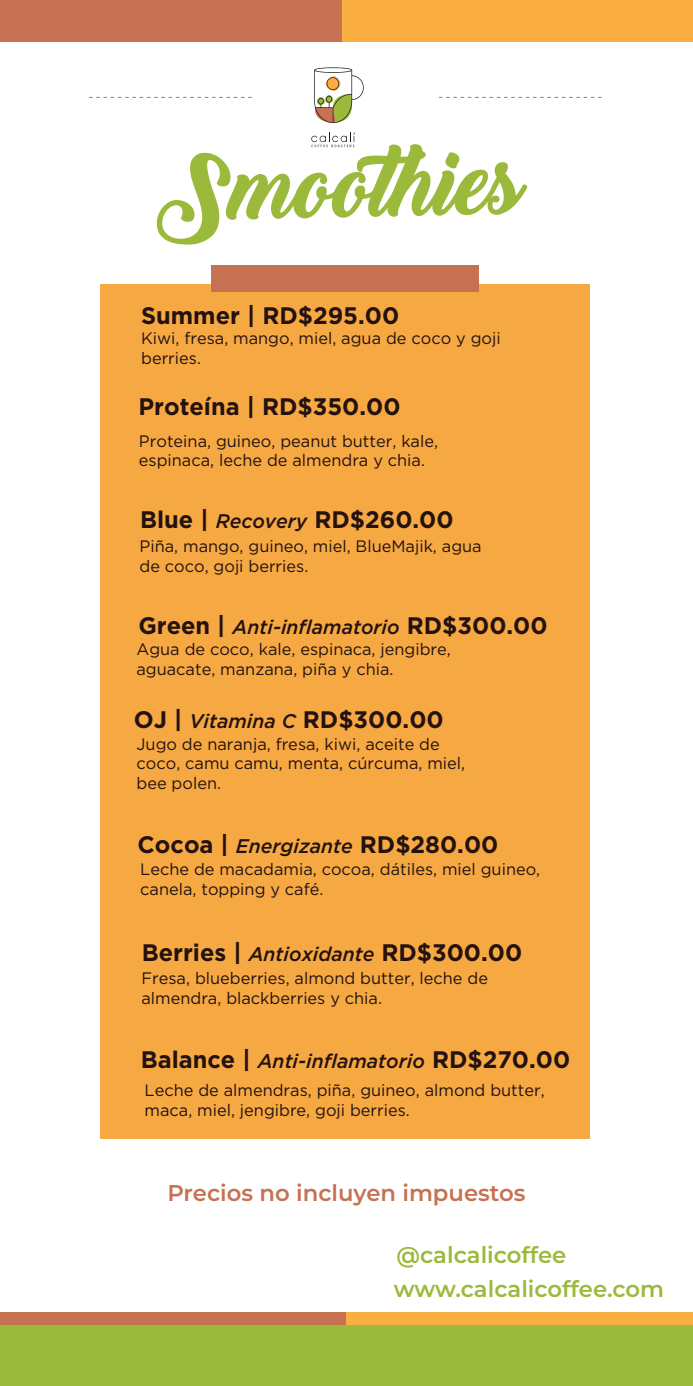
<style>
.page{position:relative;width:693px;height:1386px;background:#fff}
.page>*{position:absolute;margin:0;border:0;box-sizing:border-box;transform-origin:0 0}
.t1{font:90.48px "Backto Black Bold Demo";color:#9bb93b}
.t2{font:700 23.8px "Gotham Pro";color:#23120f}
.t3{font:600 22.75px/33.9px "Montserrat";color:#9db93b}
.t4{font:600 22.75px "Montserrat";color:#c67252}
.t5{font:italic 500 19.78px "Gotham Pro";color:#23120f}
.t6{font:16.62px/19.9px "Gotham Pro";color:#23120f}
.s1{font-weight:500;font-style:italic;font-size:19.78px}
.s2{font-weight:700;font-style:normal;font-size:23.8px}
</style>
<div class="page">
<div style="left:0;top:1312px;width:347px;height:13px;background:#c77252"></div>
<div style="left:347px;top:1312px;width:346px;height:13px;background:#fbae42"></div>
<div style="left:0;top:1326px;width:693px;height:60px;background:#9bb93b"></div>
<div style="left:0;top:0;width:343px;height:41px;background:#c77252"></div>
<div style="left:343px;top:0;width:350px;height:41px;background:#fbae42"></div>
<div style="left:100px;top:284px;width:490px;height:855px;background:#f6a842"></div>
<svg style="left:314px;top:67px;width:50px;height:56px"></svg>
<svg style="left:311px;top:132px;width:44px;height:15px"></svg>
<svg style="left:439px;top:97px;width:163px;height:1px"></svg>
<svg style="left:89px;top:97px;width:163px;height:1px"></svg>
<div style="left:212px;top:265px;width:267px;height:27px;background:#c67252"></div>
<h1 class="t1" style="left:156px;top:137px;width:368px;rotate:-1deg">Smoothies</h1>
<h2 class="t2" style="left:141px;top:302px;width:260px">Summer | RD$295.00</h2>
<p class="t6" style="left:141px;top:328px;width:361px">Kiwi, fresa, mango, miel, agua de coco y goji berries.</p>
<h2 class="t2" style="left:139px;top:393px;width:264px">Proteína | RD$350.00</h2>
<p class="t6" style="left:139px;top:431px;width:301px">Proteina, guineo, peanut butter, kale, espinaca, leche de almendra y chia.</p>
<h2 class="t2" style="left:140px;top:506px;width:315px">Blue | <span class="s1">Recovery</span> RD$260.00</h2>
<p class="t6" style="left:140px;top:536px;width:344px">Piña, mango, guineo, miel, BlueMajik, agua de coco, goji berries.</p>
<p class="t5" style="left:138px;top:616px;width:411px"><span class="s2">Green |</span> Anti-inflamatorio <span class="s2">RD$300.00</span></p>
<p class="t6" style="left:136px;top:640px;width:316px">Agua de coco, kale, espinaca, jengibre, aguacate, manzana, piña y chia.</p>
<h2 class="t2" style="left:134px;top:706px;width:311px">OJ | <span class="s1">Vitamina C</span> RD$300.00</h2>
<p class="t6" style="left:137px;top:734px;width:330px">Jugo de naranja, fresa, kiwi, aceite de coco, camu camu, menta, cúrcuma, miel, bee polen.</p>
<h2 class="t2" style="left:138px;top:831px;width:362px">Cocoa | <span class="s1">Energizante</span> RD$280.00</h2>
<p class="t6" style="left:140px;top:859px;width:402px">Leche de macadamia, cocoa, dátiles, miel guineo, canela, topping y café.</p>
<h2 class="t2" style="left:142px;top:939px;width:382px">Berries | <span class="s1">Antioxidante</span> RD$300.00</h2>
<p class="t6" style="left:142px;top:968px;width:348px">Fresa, blueberries, almond butter, leche de almendra, blackberries y chia.</p>
<h2 class="t2" style="left:141px;top:1046px;width:431px">Balance | <span class="s1">Anti-inflamatorio</span> RD$270.00</h2>
<p class="t6" style="left:145px;top:1080px;width:402px">Leche de almendras, piña, guineo, almond butter, maca, miel, jengibre, goji berries.</p>
<h3 class="t4" style="left:167px;top:1177px;width:360px">Precios no incluyen impuestos</h3>
<h3 class="t3" style="left:394px;top:1237px;width:272px">@calcalicoffee www.calcalicoffee.com</h3>
</div>
